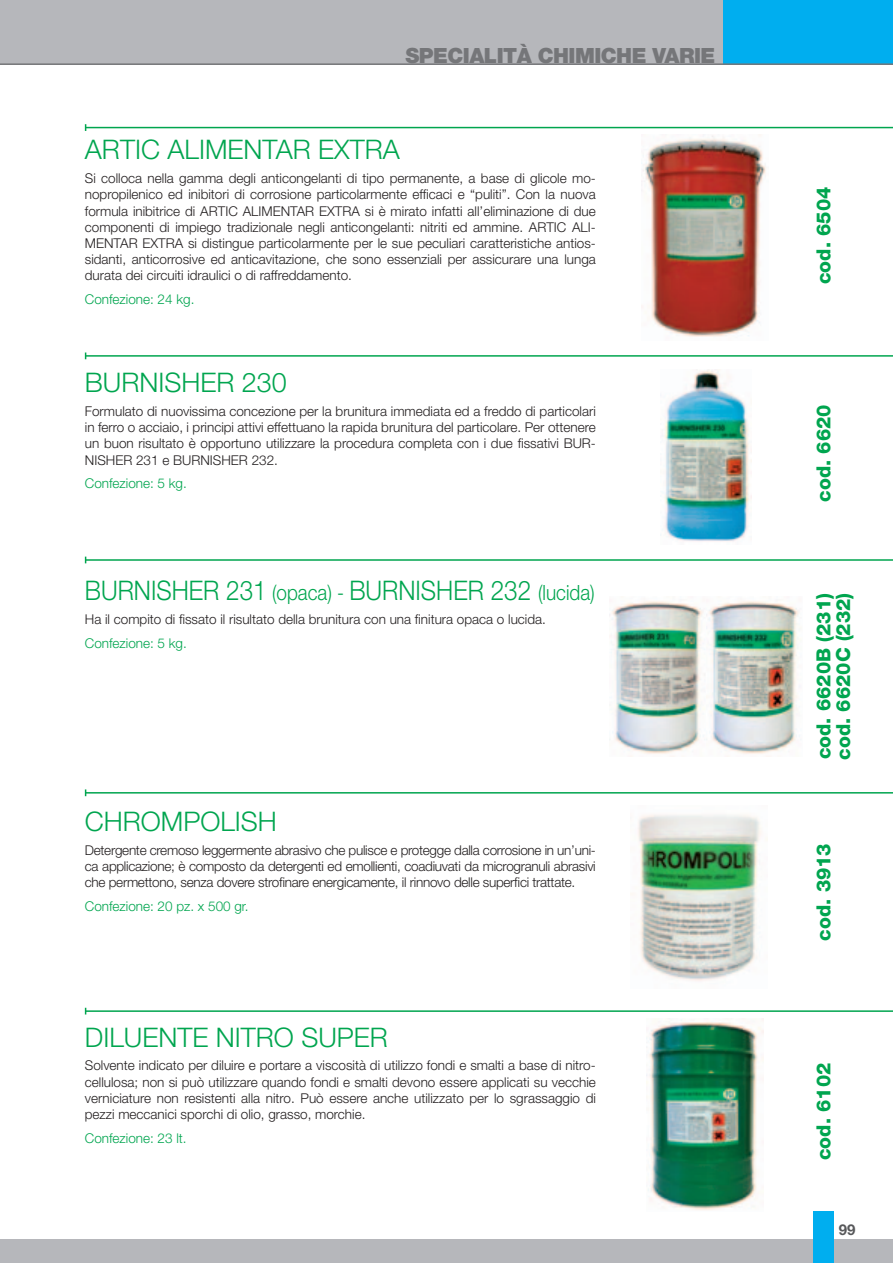
<style>
.page{position:relative;width:893px;height:1263px;background:#fff}
.page>*{position:absolute;margin:0;border:0;box-sizing:border-box;transform-origin:0 0}
.t1{font:300 27px "Helvetica Neue";color:#00a54f}
.t2{font:300 27px "Helvetica Neue";color:#00a54f;scale:.9 1}
.t3{font:900 21px "Helvetica Neue";letter-spacing:-.025em;color:#757679}
.t4{font:800 19.5px/19.5px "Helvetica Neue";color:#00a54f}
.t5{font:700 15px "Helvetica Neue";color:#57585a}
.t6{font:300 13.5px/16.2px "Helvetica Neue";color:#231f20;text-align:justify}
.t7{font:300 13.5px "Helvetica Neue";color:#00a54f}
.s1{font-size:21px}
.s2{color:#00a54f}
</style>
<div class="page">
<div style="left:0;top:0;width:729px;height:64px;background:#b6b7bb"></div>
<div style="left:723px;top:0;width:170px;height:64px;background:#00aeef"></div>
<hr style="left:0;top:63px;width:893px;height:2px;background:#757679">
<div style="left:0;top:1239px;width:893px;height:24px;background:#b6b7bb"></div>
<div style="left:813px;top:1211px;width:20px;height:52px;background:#00aeef"></div>
<img style="left:642px;top:134px;width:124px;height:203px">
<img style="left:631px;top:814px;width:137px;height:167px">
<img style="left:647px;top:1018px;width:116px;height:192px">
<hr style="left:86px;top:127px;width:807px;height:1px;background:#00a54f">
<hr style="left:86px;top:355px;width:807px;height:2px;background:#00a54f">
<hr style="left:86px;top:559px;width:807px;height:2px;background:#00a54f">
<hr style="left:86px;top:792px;width:807px;height:1px;background:#00a54f">
<hr style="left:86px;top:1010px;width:807px;height:2px;background:#00a54f">
<img style="left:660px;top:369px;width:91px;height:172px">
<img style="left:611px;top:601px;width:189px;height:153px">
<p class="t3" style="left:405px;top:43px;width:311px">SPECIALITÀ CHIMICHE VARIE</p>
<p class="t1" style="left:85px;top:133px;width:316px">ARTIC ALIMENTAR EXTRA</p>
<p class="t6" style="left:85px;top:170px;width:512px">Si colloca nella gamma degli anticongelanti di tipo permanente, a base di glicole mo&shy;nopropilenico ed inibitori di corrosione particolarmente efficaci e “puliti”. Con la nuova formula inibitrice di ARTIC ALIMENTAR EXTRA si è mirato infatti all’eliminazione di due componenti di impiego tradizionale negli anticongelanti: nitriti ed ammine. ARTIC ALI-MENTAR EXTRA si distingue particolarmente per le sue peculiari caratteristiche antios&shy;sidanti, anticorrosive ed anticavitazione, che sono essenziali per assicurare una lunga durata dei circuiti idraulici o di raffreddamento.</p>
<p class="t7" style="left:85px;top:291px;width:111px">Confezione: 24 kg.</p>
<p class="t1" style="left:85px;top:366px;width:204px">BURNISHER 230</p>
<p class="t6" style="left:85px;top:403px;width:512px">Formulato di nuovissima concezione per la brunitura immediata ed a freddo di particolari in ferro o acciaio, i principi attivi effettuano la rapida brunitura del particolare. Per ottenere un buon risultato è opportuno utilizzare la procedura completa con i due fissativi BUR-NISHER 231 e BURNISHER 232.</p>
<p class="t7" style="left:85px;top:475px;width:104px">Confezione: 5 kg.</p>
<p class="t2" style="left:85px;top:574px;width:568px">BURNISHER 231 <span class="s1">(opaca) -</span> BURNISHER 232 <span class="s1">(lucida)</span></p>
<p class="t6" style="left:85px;top:607px;width:463px;line-height:23.9px">Ha il compito di fissato il risultato della brunitura con una finitura opaca o lucida.<br><span class="s2">Confezione: 5 kg.</span></p>
<p class="t1" style="left:85px;top:805px;width:194px">CHROMPOLISH</p>
<p class="t6" style="left:85px;top:841px;width:512px">Detergente cremoso leggermente abrasivo che pulisce e protegge dalla corrosione in un’uni&shy;ca applicazione; è composto da detergenti ed emollienti, coadiuvati da microgranuli abrasivi che permettono, senza dovere strofinare energicamente, il rinnovo delle superfici trattate.</p>
<p class="t7" style="left:85px;top:898px;width:165px">Confezione: 20 pz. x 500 gr.</p>
<p class="t1" style="left:85px;top:1020px;width:305px">DILUENTE NITRO SUPER</p>
<p class="t6" style="left:85px;top:1057px;width:513px">Solvente indicato per diluire e portare a viscosità di utilizzo fondi e smalti a base di nitro&shy;cellulosa; non si può utilizzare quando fondi e smalti devono essere applicati su vecchie verniciature non resistenti alla nitro. Può essere anche utilizzato per lo sgrassaggio di pezzi meccanici sporchi di olio, grasso, morchie.</p>
<p class="t7" style="left:85px;top:1130px;width:103px">Confezione: 23 lt.</p>
<p class="t4" style="left:814px;top:284px;width:99px;rotate:-90deg">cod. 6504</p>
<p class="t4" style="left:814px;top:502px;width:99px;rotate:-90deg">cod. 6620</p>
<p class="t4" style="left:814px;top:760px;width:168px;rotate:-90deg">cod. 6620B (231) cod. 6620C (232)</p>
<p class="t4" style="left:814px;top:940px;width:99px;rotate:-90deg">cod. 3913</p>
<p class="t4" style="left:814px;top:1160px;width:99px;rotate:-90deg">cod. 6102</p>
<p class="t5" style="left:839px;top:1220px;width:18px">99</p>
</div>
